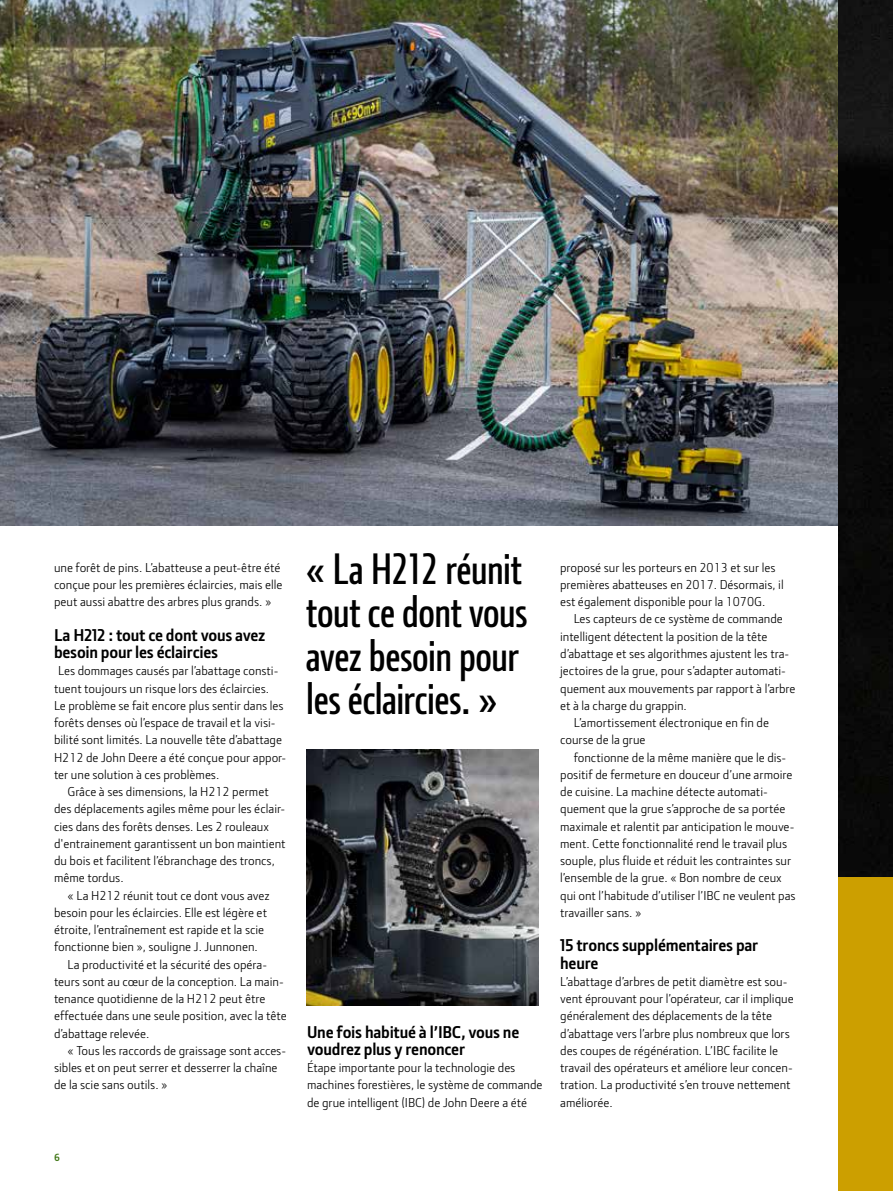
<style>
.page{position:relative;width:893px;height:1191px;background:#fff}
.page>*{position:absolute;margin:0;border:0;box-sizing:border-box;transform-origin:0 0}
.t1{font:600 43.5px/43.5px "JD Sans Pro Cond";letter-spacing:-.025em;color:#000}
.t2{font:700 17.25px/17.2px "JD Sans Pro";letter-spacing:-.01em;color:#000}
.t3{font:13.05px/17.2px "JD Sans Pro";color:#000}
.t4{font:700 10.5px "JD Sans Pro";color:#457a1c}
</style>
<div class="page">
<img style="left:0;top:0;width:839px;height:525px">
<img style="left:839px;top:0;width:54px;height:877px">
<img style="left:307px;top:749px;width:231px;height:256px">
<div style="left:839px;top:877px;width:54px;height:314px;background:#cc9f00"></div>
<p class="t3" style="left:54px;top:558px;width:230px">une forêt de pins. L’abatteuse a peut-être été conçue pour les premières éclaircies, mais elle peut aussi abattre des arbres plus grands. »</p>
<h2 class="t2" style="left:54px;top:625px;width:213px">La H212 : tout ce dont vous avez besoin pour les éclaircies</h2>
<p class="t3" style="left:54px;top:662px;width:234px;text-indent:4px">Les dommages causés par l’abattage consti&shy;tuent toujours un risque lors des éclaircies.<br>Le problème se fait encore plus sentir dans les forêts denses où l’espace de travail et la visi&shy;bilité sont limités. La nouvelle tête d’abattage H212 de John Deere a été conçue pour appor&shy;ter une solution à ces problèmes.</p>
<p class="t3" style="left:54px;top:782px;width:233px;text-indent:13px">Grâce à ses dimensions, la H212 permet des déplacements agiles même pour les éclair&shy;cies dans des forêts denses. Les 2 rouleaux d'entrainement garantissent un bon maintient du bois et facilitent l’ébranchage des troncs, même tordus.</p>
<p class="t3" style="left:67px;top:886px;width:204px">« La H212 réunit tout ce dont vous avez</p>
<p class="t3" style="left:54px;top:903px;width:215px">besoin pour les éclaircies. Elle est légère et</p>
<p class="t3" style="left:54px;top:920px;width:212px">étroite, l’entraînement est rapide et la scie</p>
<p class="t3" style="left:54px;top:938px;width:205px">fonctionne bien », souligne J. Junnonen.</p>
<p class="t3" style="left:67px;top:955px;width:201px">La productivité et la sécurité des opéra-</p>
<p class="t3" style="left:54px;top:972px;width:231px">teurs sont au cœur de la conception. La main-</p>
<p class="t3" style="left:54px;top:989px;width:213px">tenance quotidienne de la H212 peut être</p>
<p class="t3" style="left:54px;top:1007px;width:234px">effectuée dans une seule position, avec la tête</p>
<p class="t3" style="left:54px;top:1024px;width:97px">d’abattage relevée.</p>
<p class="t3" style="left:67px;top:1041px;width:220px">« Tous les raccords de graissage sont acces-</p>
<p class="t3" style="left:54px;top:1058px;width:225px">sibles et on peut serrer et desserrer la chaîne</p>
<p class="t3" style="left:54px;top:1076px;width:115px">de la scie sans outils. »</p>
<p class="t4" style="left:54px;top:1150px;width:7px">6</p>
<h1 class="t1" style="left:306px;top:546px;width:223px">« La H212 réunit tout ce dont vous avez besoin pour les éclaircies. »</h1>
<h2 class="t2" style="left:307px;top:1022px;width:214px">Une fois habitué à l’IBC, vous ne voudrez plus y renoncer</h2>
<p class="t3" style="left:307px;top:1058px;width:237px">Étape importante pour la technologie des machines forestières, le système de commande de grue intelligent (IBC) de John Deere a été</p>
<p class="t3" style="left:560px;top:558px;width:225px">proposé sur les porteurs en 2013 et sur les premières abatteuses en 2017. Désormais, il est également disponible pour la 1070G.</p>
<p class="t3" style="left:574px;top:610px;width:211px">Les capteurs de ce système de commande</p>
<p class="t3" style="left:560px;top:627px;width:209px">intelligent détectent la position de la tête</p>
<p class="t3" style="left:560px;top:644px;width:231px">d’abattage et ses algorithmes ajustent les tra-</p>
<p class="t3" style="left:560px;top:662px;width:227px">jectoires de la grue, pour s’adapter automati-</p>
<p class="t3" style="left:560px;top:679px;width:237px">quement aux mouvements par rapport à l’arbre</p>
<p class="t3" style="left:560px;top:696px;width:128px">et à la charge du grappin.</p>
<p class="t3" style="left:574px;top:713px;width:197px">L’amortissement électronique en fin de</p>
<p class="t3" style="left:560px;top:731px;width:87px">course de la grue</p>
<p class="t3" style="left:574px;top:748px;width:214px">fonctionne de la même manière que le dis-</p>
<p class="t3" style="left:560px;top:765px;width:234px">positif de fermeture en douceur d’une armoire</p>
<p class="t3" style="left:560px;top:782px;width:209px">de cuisine. La machine détecte automati-</p>
<p class="t3" style="left:560px;top:800px;width:227px">quement que la grue s’approche de sa portée</p>
<p class="t3" style="left:560px;top:817px;width:236px">maximale et ralentit par anticipation le mouve-</p>
<p class="t3" style="left:560px;top:834px;width:229px">ment. Cette fonctionnalité rend le travail plus</p>
<p class="t3" style="left:560px;top:851px;width:233px">souple, plus fluide et réduit les contraintes sur</p>
<p class="t3" style="left:560px;top:869px;width:223px">l’ensemble de la grue. « Bon nombre de ceux</p>
<p class="t3" style="left:560px;top:886px;width:237px">qui ont l’habitude d’utiliser l’IBC ne veulent pas</p>
<p class="t3" style="left:560px;top:903px;width:83px">travailler sans. »</p>
<h2 class="t2" style="left:560px;top:936px;width:200px">15 troncs supplémentaires par heure</h2>
<p class="t3" style="left:560px;top:972px;width:235px">L’abattage d’arbres de petit diamètre est sou&shy;vent éprouvant pour l’opérateur, car il implique généralement des déplacements de la tête d’abattage vers l’arbre plus nombreux que lors des coupes de régénération. L’IBC facilite le travail des opérateurs et améliore leur concen&shy;tration. La productivité s’en trouve nettement améliorée.</p>
</div>
